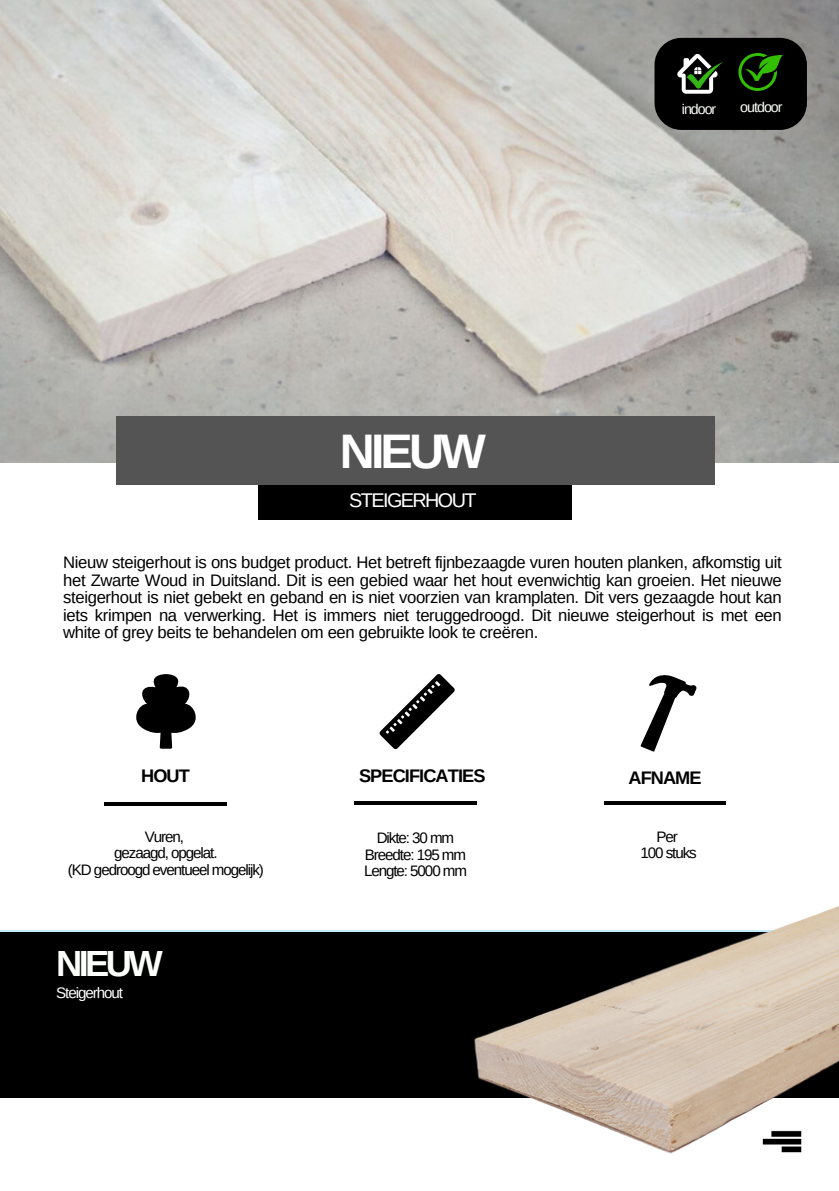
<style>
.page{position:relative;width:839px;height:1191px;background:#fff}
.page>*{position:absolute;margin:0;border:0;box-sizing:border-box;transform-origin:0 0}
.t1{font:700 48.4px "Arimo";letter-spacing:-.08em;color:#fff}
.t2{font:700 36.4px "Arimo";letter-spacing:-.1em;color:#fdfffc}
.t3{font:19.8px "Arimo";letter-spacing:-.08em;color:#fff}
.t4{font:700 18.2px "Arimo";letter-spacing:-.05em;color:#000}
.t5{font:16.6px/17.6px "Arimo";letter-spacing:-.02em;color:#000;text-align:justify}
.t6{font:15.2px "Arimo";letter-spacing:-.07em;color:#000}
.t7{font:15.2px "Arimo";letter-spacing:-.07em;color:#fff}
.t8{font:14.2px "Arimo";letter-spacing:-.07em;color:#fdfffc}
</style>
<div class="page">
<img style="left:0;top:0;width:838px;height:463px">
<div style="left:259px;top:485px;width:313px;height:35px;background:#000"></div>
<div style="left:116px;top:417px;width:599px;height:67px;background:#545454"></div>
<svg style="left:379px;top:674px;width:75px;height:75px"></svg>
<svg style="left:136px;top:674px;width:60px;height:75px"></svg>
<svg style="left:640px;top:675px;width:56px;height:77px"></svg>
<hr style="left:354px;top:801px;width:122px;height:3px;background:#000">
<hr style="left:604px;top:801px;width:121px;height:3px;background:#000">
<hr style="left:105px;top:803px;width:121px;height:3px;background:#000">
<div style="left:0;top:933px;width:838px;height:165px;background:#000"></div>
<div style="left:654px;top:38px;width:152px;height:92px;background:#000;border-radius:27px"></div>
<svg style="left:677px;top:54px;width:45px;height:39px"></svg>
<svg style="left:738px;top:53px;width:44px;height:38px"></svg>
<img style="left:354px;top:906px;width:484px;height:248px">
<p class="t1" style="left:340px;top:424px;width:148px">NIEUW</p>
<p class="t3" style="left:349px;top:489px;width:129px">STEIGERHOUT</p>
<p class="t8" style="left:681px;top:101px;width:36px">indoor</p>
<p class="t8" style="left:740px;top:99px;width:44px">outdoor</p>
<p class="t5" style="left:63px;top:553px;width:720px">Nieuw steigerhout is ons budget product. Het betreft fijnbezaagde vuren houten planken, afkomstig uit het Zwarte Woud in Duitsland. Dit is een gebied waar het hout evenwichtig kan groeien. Het nieuwe steigerhout is niet gebekt en geband en is niet voorzien van kramplaten. Dit vers gezaagde hout kan iets krimpen na verwerking. Het is immers niet teruggedroogd. Dit nieuwe steigerhout is met een white of grey beits te behandelen om een gebruikte look te creëren.</p>
<p class="t4" style="left:141px;top:765px;width:50px">HOUT</p>
<p class="t4" style="left:359px;top:765px;width:128px">SPECIFICATIES</p>
<p class="t4" style="left:628px;top:767px;width:75px">AFNAME</p>
<p class="t6" style="left:145px;top:828px;width:41px">Vuren,</p>
<p class="t6" style="left:114px;top:844px;width:105px">gezaagd, opgelat.</p>
<p class="t6" style="left:68px;top:861px;width:197px">(KD gedroogd eventueel mogelijk)</p>
<p class="t2" style="left:56px;top:943px;width:108px">NIEUW</p>
<p class="t7" style="left:56px;top:985px;width:68px">Steigerhout</p>
<p class="t6" style="left:377px;top:829px;width:79px">Dikte: 30 mm</p>
<p class="t6" style="left:365px;top:846px;width:103px">Breedte: 195 mm</p>
<p class="t6" style="left:364px;top:862px;width:104px">Lengte: 5000 mm</p>
<p class="t6" style="left:656px;top:828px;width:23px">Per</p>
<p class="t6" style="left:640px;top:844px;width:58px">100 stuks</p>
</div>
